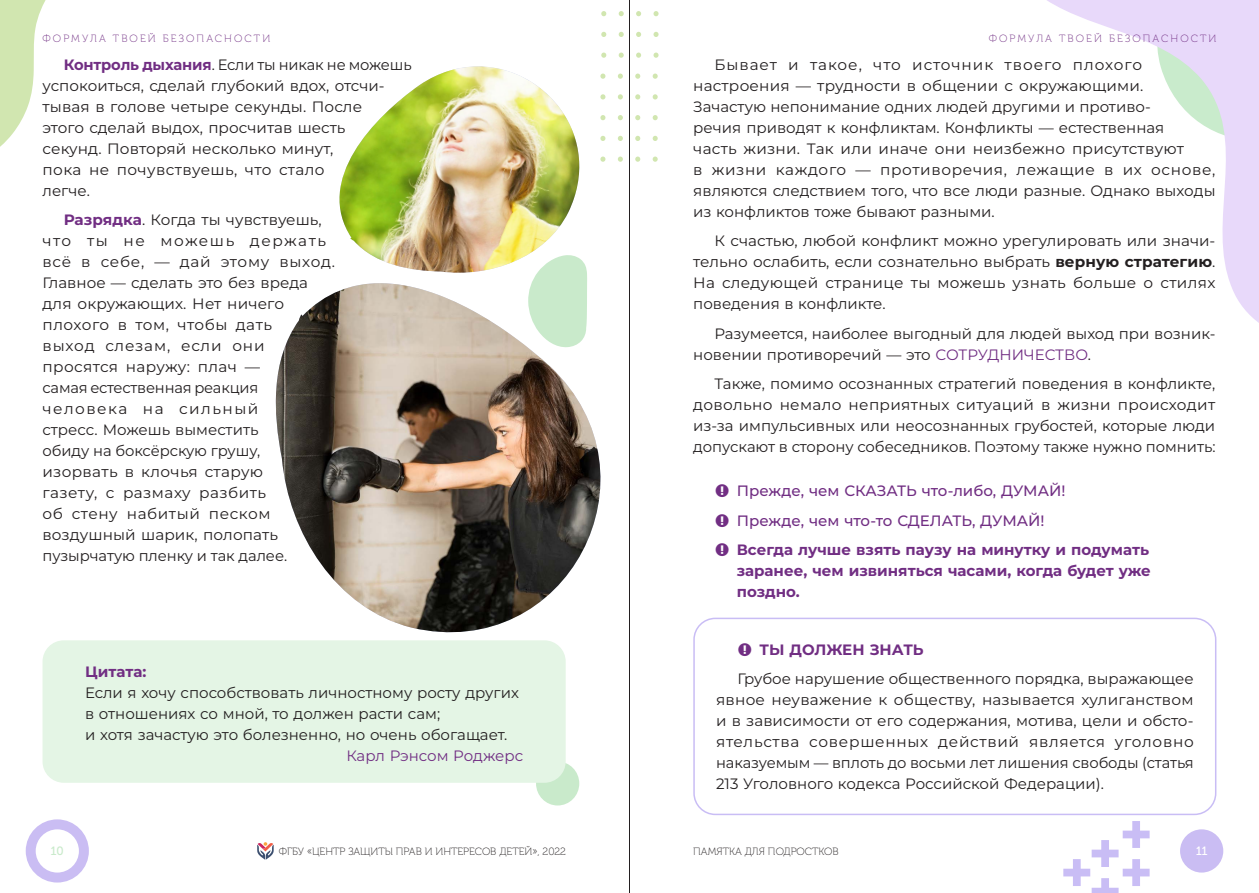
<style>
.page{position:relative;width:1259px;height:893px;background:#fff}
.page>*{position:absolute;margin:0;border:0;box-sizing:border-box;transform-origin:0 0}
.Main{font:15px/21px "Montserrat";color:#231f20}
.t1{font:700 15px/21px "Montserrat";color:#712e83;text-align:justify}
.t2{font:500 15px "Montserrat";color:#712e83}
.Main-2{font:15px "Montserrat";color:#712e83}
.t3{font:12px "Museo Cyrl 500";color:#c9eacb}
.t4{font:12px "Museo Cyrl 500";color:#fff}
.t5{font:10.5px "Museo Cyrl 100";color:#231f20}
.t6{font:10.5px "Museo Cyrl 100";letter-spacing:.2em;color:#712e83}
.s1{font-weight:700;color:#712e83}
.s2{font-weight:700}
.s3{color:#712e83}
</style>
<div class="page">
<svg style="left:0;top:0;width:46px;height:147px"></svg>
<div style="left:536px;top:761px;width:43px;height:44px;background:#c9eacb;border-radius:50%"></div>
<svg style="left:1047px;top:0;width:212px;height:323px"></svg>
<svg style="left:1063px;top:821px;width:86px;height:72px"></svg>
<svg style="left:652px;top:157px;width:5px;height:5px"></svg>
<svg style="left:652px;top:136px;width:5px;height:5px"></svg>
<svg style="left:652px;top:115px;width:5px;height:5px"></svg>
<svg style="left:652px;top:94px;width:5px;height:5px"></svg>
<svg style="left:652px;top:74px;width:5px;height:5px"></svg>
<svg style="left:635px;top:157px;width:5px;height:5px"></svg>
<svg style="left:635px;top:136px;width:5px;height:5px"></svg>
<svg style="left:635px;top:115px;width:5px;height:5px"></svg>
<svg style="left:635px;top:94px;width:5px;height:5px"></svg>
<svg style="left:635px;top:74px;width:5px;height:5px"></svg>
<svg style="left:618px;top:157px;width:5px;height:5px"></svg>
<svg style="left:618px;top:136px;width:5px;height:5px"></svg>
<svg style="left:618px;top:115px;width:5px;height:5px"></svg>
<svg style="left:618px;top:94px;width:5px;height:5px"></svg>
<svg style="left:618px;top:74px;width:5px;height:5px"></svg>
<svg style="left:653px;top:53px;width:5px;height:5px"></svg>
<svg style="left:653px;top:32px;width:5px;height:5px"></svg>
<svg style="left:653px;top:11px;width:5px;height:5px"></svg>
<svg style="left:636px;top:53px;width:5px;height:5px"></svg>
<svg style="left:636px;top:32px;width:5px;height:5px"></svg>
<svg style="left:636px;top:11px;width:5px;height:5px"></svg>
<svg style="left:619px;top:53px;width:5px;height:5px"></svg>
<svg style="left:619px;top:32px;width:5px;height:5px"></svg>
<svg style="left:619px;top:11px;width:5px;height:5px"></svg>
<svg style="left:601px;top:11px;width:5px;height:5px"></svg>
<div style="left:1180px;top:829px;width:43px;height:44px;background:#cabdf3;border-radius:50%"></div>
<svg style="left:26px;top:819px;width:63px;height:63px"></svg>
<hr style="left:629px;top:0;width:1px;height:893px;background:#231f20">
<svg style="left:257px;top:842px;width:17px;height:18px"></svg>
<div style="left:43px;top:640px;width:523px;height:143px;background:#e4f5e5;border-radius:21px"></div>
<img style="left:339px;top:66px;width:265px;height:175px">
<svg style="left:354px;top:241px;width:212px;height:418px"></svg>
<img style="left:275px;top:283px;width:326px;height:356px">
<svg style="left:528px;top:255px;width:59px;height:93px"></svg>
<div style="left:693px;top:618px;width:523px;height:197px;border:2px solid #c9bdf5;border-radius:21px"></div>
<p class="t6" style="left:43px;top:33px;width:229px">ФОРМУЛА ТВОЕЙ БЕЗОПАСНОСТИ</p>
<p class="t6" style="left:988px;top:33px;width:229px">ФОРМУЛА ТВОЕЙ БЕЗОПАСНОСТИ</p>
<p class="Main" style="left:43px;top:54px;width:371px;text-indent:21px"><span class="s1">Контроль дыхания</span>. Если ты никак не можешь успокоиться, сделай глубокий вдох, отсчи&shy;тывая в голове четыре секунды. После<br>этого сделай выдох, просчитав шесть<br>секунд. Повторяй несколько минут,<br>пока не почувствуешь, что стало<br>легче.</p>
<p class="Main" style="left:43px;top:209px;width:294px;text-indent:21px"><span class="s1">Разрядка</span>. Когда ты чувствуешь, что ты не можешь держать всё в себе, — дай этому выход.<br>Главное — сделать это без вреда для окружающих. Нет ничего плохого в том, чтобы дать<br>выход слезам, если они просятся наружу: плач —<br>самая естественная реакция человека на сильный<br>стресс. Можешь выместить<br>обиду на боксёрскую грушу, изорвать в клочья старую<br>газету, с размаху разбить<br>об стену набитый песком воздушный шарик, полопать пузырчатую пленку и так далее.</p>
<p class="Main" style="left:693px;top:54px;width:524px;text-indent:21px">Бывает и такое, что источник твоего плохого настроения — трудности в общении с окружающими.<br>Зачастую непонимание одних людей другими и противо-<br>речия приводят к конфликтам. Конфликты — естественная<br>часть жизни. Так или иначе они неизбежно присутствуют<br>в жизни каждого — противоречия, лежащие в их основе, являются следствием того, что все люди разные. Однако выходы из конфликтов тоже бывают разными.</p>
<p class="Main" style="left:693px;top:230px;width:524px;text-align:justify;text-indent:21px">К счастью, любой конфликт можно урегулировать или значи&shy;тельно ослабить, если сознательно выбрать <span class="s2">верную стратегию</span>.<br>На следующей странице ты можешь узнать больше о стилях поведения в конфликте.</p>
<p class="Main" style="left:693px;top:323px;width:524px;text-indent:21px">Разумеется, наиболее выгодный для людей выход при возник&shy;новении противоречий — это <span class="s3">СОТРУДНИЧЕСТВО</span>.</p>
<p class="Main" style="left:693px;top:373px;width:524px;text-align:justify;text-indent:21px">Также, помимо осознанных стратегий поведения в конфликте, довольно немало неприятных ситуаций в жизни происходит из-за импульсивных или неосознанных грубостей, которые люди допускают в сторону собеседников. Поэтому также нужно помнить:</p>
<p class="t2" style="left:716px;top:481px;width:351px">■ Прежде, чем СКАЗАТЬ что-либо, ДУМАЙ!</p>
<p class="t2" style="left:716px;top:511px;width:330px">■ Прежде, чем что-то СДЕЛАТЬ, ДУМАЙ!</p>
<p class="t1" style="left:737px;top:539px;width:415px;text-indent:-21px">■ Всегда лучше взять паузу на минутку и подумать заранее, чем извиняться часами, когда будет уже поздно.</p>
<p class="Main" style="left:85px;top:661px;width:435px"><span class="s1">Цитата:<br></span>Если я хочу способствовать личностному росту других в отношениях со мной, то должен расти сам;<br>и хотя зачастую это болезненно, но очень обогащает.</p>
<p class="Main-2" style="left:346px;top:745px;width:178px">Карл Рэнсом Роджерс</p>
<p class="t1" style="left:738px;top:639px;width:187px">■ ТЫ ДОЛЖЕН ЗНАТЬ</p>
<p class="Main" style="left:716px;top:668px;width:479px;text-align:justify;text-indent:21px">Грубое нарушение общественного порядка, выражающее явное неуважение к обществу, называется хулиганством и в зависимости от его содержания, мотива, цели и обсто&shy;ятельства совершенных действий является уголовно наказуемым — вплоть до восьми лет лишения свободы (статья 213 Уголовного кодекса Российской Федерации).</p>
<p class="t3" style="left:51px;top:845px;width:14px">10</p>
<p class="t5" style="left:279px;top:846px;width:289px">ФГБУ «ЦЕНТР ЗАЩИТЫ ПРАВ И ИНТЕРЕСОВ ДЕТЕЙ», 2022</p>
<p class="t5" style="left:693px;top:846px;width:147px">ПАМЯТКА ДЛЯ ПОДРОСТКОВ</p>
<p class="t4" style="left:1196px;top:845px;width:13px">11</p>
</div>
